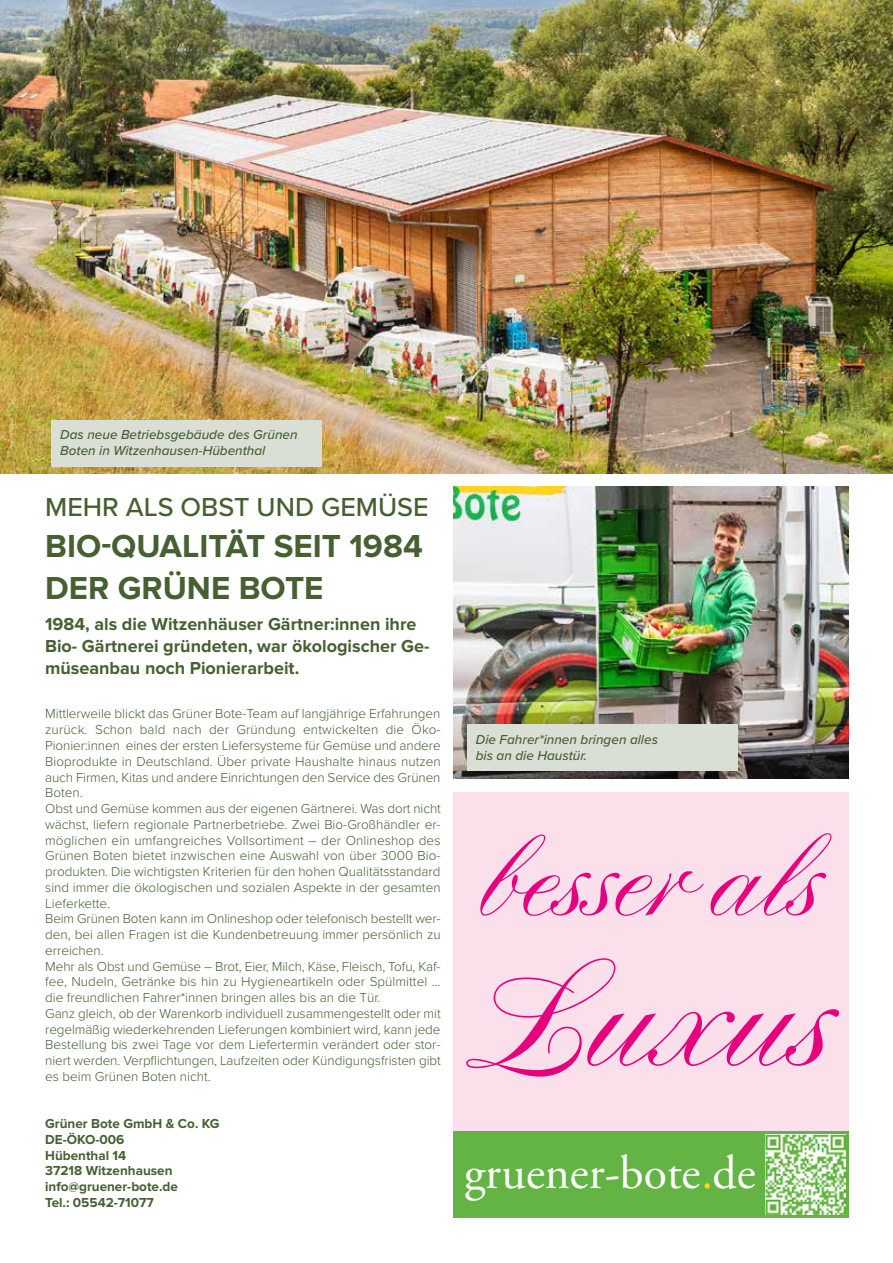
<style>
.page{position:relative;width:893px;height:1263px;background:#fff}
.page>*{position:absolute;margin:0;border:0;box-sizing:border-box;transform-origin:0 0}
.t1{font:159px "Libelle LT Pro";color:#e6007d}
.t2{font:120px "Libelle LT Pro";letter-spacing:-.01em;color:#e6007d}
.t3{font:47.7px "Adobe Garamond Pro";color:#fff}
.t4{font:700 33px/41.7px "Proxima Nova";color:#466031}
.t5{font:500 27px "Proxima Nova";color:#466031}
.t6{font:700 18px/21.6px "Proxima Nova";color:#466031}
.t7{font:300 13.5px/15.8px "Proxima Nova";color:#466031}
.t8{font:italic 500 13.5px/15.8px "Proxima Nova";color:#466031}
.t9{font:700 13.5px/15.8px "Proxima Nova";color:#466031}
.s1{color:#ffd618}
</style>
<div class="page">
<div style="left:453px;top:792px;width:396px;height:426px;background:#fbdfeb"></div>
<div style="left:453px;top:1131px;width:396px;height:87px;background:#64b445"></div>
<img style="left:765px;top:1134px;width:81px;height:80px">
<img style="left:0;top:0;width:893px;height:473px">
<img style="left:453px;top:486px;width:396px;height:292px">
<div style="left:52px;top:420px;width:270px;height:46px;background:#dadfd6"></div>
<div style="left:467px;top:725px;width:270px;height:46px;background:#dadfd6"></div>
<p class="t8" style="left:60px;top:426px;width:239px">Das neue Betriebsgebäude des Grünen<br>Boten in Witzenhausen-Hübenthal</p>
<h3 class="t5" style="left:45px;top:487px;width:385px">MEHR ALS OBST UND GEMÜSE</h3>
<h3 class="t4" style="left:45px;top:526px;width:379px">BIO-QUALITÄT SEIT 1984<br>DER GRÜNE BOTE</h3>
<h3 class="t6" style="left:45px;top:614px;width:386px">1984, als die Witzenhäuser Gärtner:innen ihre<br>Bio- Gärtnerei gründeten, war ökologischer Ge&shy;müseanbau noch Pionierarbeit.</h3>
<p class="t7" style="left:45px;top:705px;width:397px">Mittlerweile blickt das Grüner Bote-Team auf langjährige Erfahrungen zurück. Schon bald nach der Gründung entwickelten die Öko-Pionier:innen eines der ersten Liefersysteme für Gemüse und andere Bioprodukte in Deutschland. Über private Haushalte hinaus nutzen auch Firmen, Kitas und andere Einrichtungen den Service des Grünen Boten.<br>Obst und Gemüse kommen aus der eigenen Gärtnerei. Was dort nicht wächst, liefern regionale Partnerbetriebe. Zwei Bio-Großhändler er&shy;möglichen ein umfangreiches Vollsortiment – der Onlineshop des Grünen Boten bietet inzwischen eine Auswahl von über 3000 Bio&shy;produkten. Die wichtigsten Kriterien für den hohen Qualitätsstandard sind immer die ökologischen und sozialen Aspekte in der gesamten Lieferkette.<br>Beim Grünen Boten kann im Onlineshop oder telefonisch bestellt wer&shy;den, bei allen Fragen ist die Kundenbetreuung immer persönlich zu erreichen.<br>Mehr als Obst und Gemüse – Brot, Eier, Milch, Käse, Fleisch, Tofu, Kaf&shy;fee, Nudeln, Getränke bis hin zu Hygieneartikeln oder Spülmittel … die freundlichen Fahrer*innen bringen alles bis an die Tür.<br>Ganz gleich, ob der Warenkorb individuell zusammengestellt oder mit regelmäßig wiederkehrenden Lieferungen kombiniert wird, kann jede Bestellung bis zwei Tage vor dem Liefertermin verändert oder stor&shy;niert werden. Verpflichtungen, Laufzeiten oder Kündigungsfristen gibt es beim Grünen Boten nicht.</p>
<p class="t9" style="left:45px;top:1116px;width:176px">Grüner Bote GmbH &amp; Co. KG<br>DE-ÖKO-006<br>Hübenthal 14<br>37218 Witzenhausen info@gruener-bote.de<br>Tel.: 05542-71077</p>
<p class="t8" style="left:476px;top:731px;width:184px">Die Fahrer*innen bringen alles bis an die Haustür.</p>
<h2 class="t2" style="left:478px;top:803px;width:348px">besser als</h2>
<h1 class="t1" style="left:469px;top:917px;width:369px">Luxus</h1>
<h3 class="t3" style="left:464px;top:1144px;width:293px">gruener-bote<span class="s1">.</span>de</h3>
</div>
